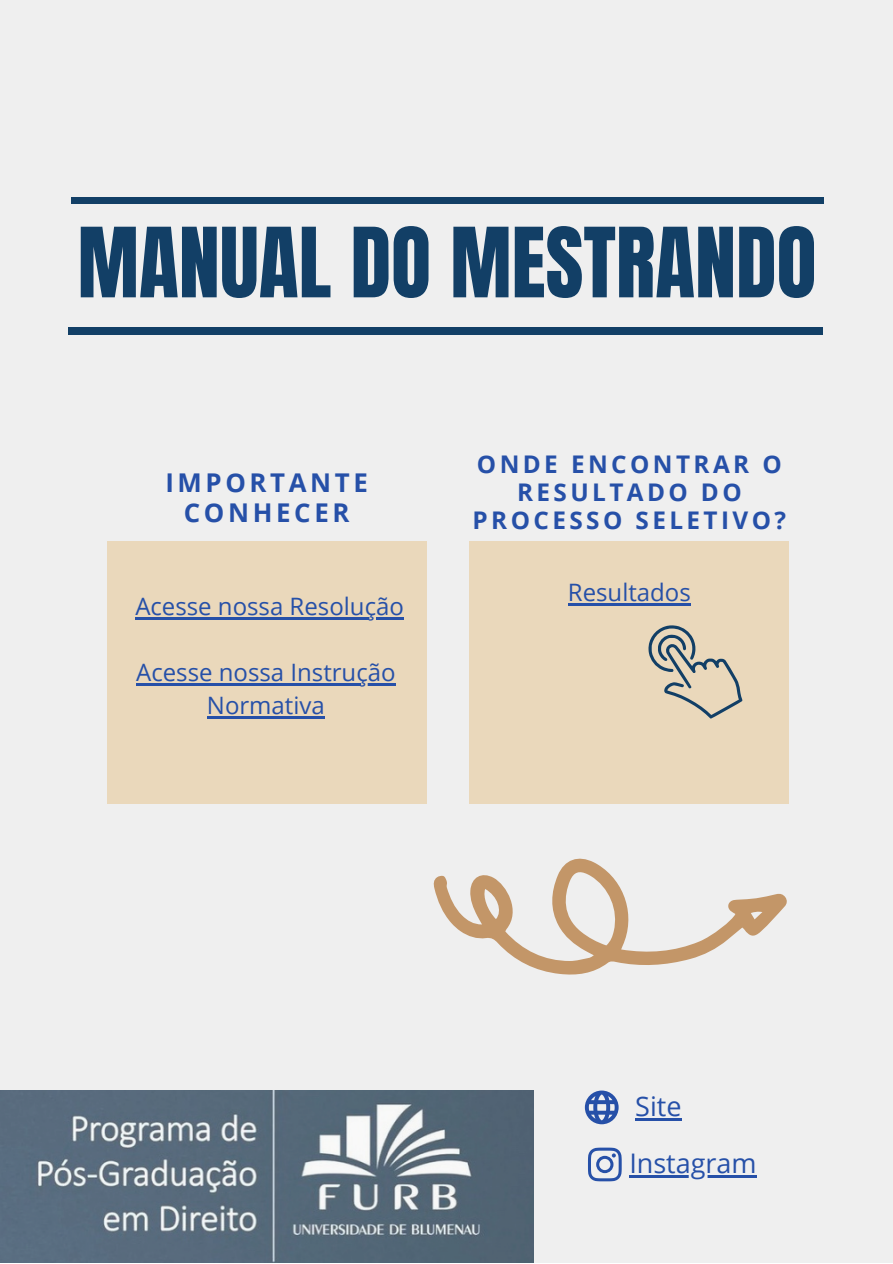
<style>
.page{position:relative;width:893px;height:1264px;background:#fff}
.page>*{position:absolute;margin:0;border:0;box-sizing:border-box;transform-origin:0 0}
.t1{font:82.2px "Anton";color:#123f66}
.t2{font:27px "Open Sans";color:#2650a8}
.t3{font:700 25.8px/30.3px "Open Sans";letter-spacing:.14em;color:#2650a8;text-align:center}
.t4{font:700 24.3px/28px "Open Sans";letter-spacing:.14em;color:#2650a8;text-align:center}
.t5{font:24px/32.5px "Open Sans";color:#2650a8;text-align:center}
</style>
<div class="page">
<div style="left:0;top:0;width:892px;height:1262px;background:#efefef"></div>
<div style="left:68px;top:328px;width:754px;height:6px;background:#123f66"></div>
<div style="left:71px;top:197px;width:752px;height:7px;background:#123f66"></div>
<svg style="left:433px;top:858px;width:354px;height:116px"></svg>
<div style="left:469px;top:541px;width:320px;height:262px;background:#ead8bb"></div>
<svg style="left:648px;top:625px;width:94px;height:93px"></svg>
<hr style="left:568px;top:603px;width:122px;height:3px;background:#2650a8">
<div style="left:107px;top:541px;width:319px;height:262px;background:#ead8bb"></div>
<hr style="left:135px;top:617px;width:269px;height:3px;background:#2650a8">
<hr style="left:136px;top:683px;width:259px;height:2px;background:#2650a8">
<hr style="left:207px;top:716px;width:118px;height:2px;background:#2650a8">
<svg style="left:585px;top:1090px;width:33px;height:34px"></svg>
<hr style="left:635px;top:1118px;width:46px;height:2px;background:#2650a8">
<svg style="left:588px;top:1147px;width:33px;height:34px"></svg>
<hr style="left:629px;top:1175px;width:127px;height:2px;background:#2650a8">
<img style="left:0;top:1090px;width:533px;height:172px">
<p class="t1" style="left:78px;top:204px;width:740px">MANUAL DO MESTRANDO</p>
<p class="t3" style="left:165px;top:466px;width:204px">IMPORTANTE<br>CONHECER</p>
<p class="t5" style="left:135px;top:589px;width:270px">Acesse nossa Resolução</p>
<p class="t5" style="left:136px;top:655px;width:261px">Acesse nossa Instrução<br>Normativa</p>
<p class="t4" style="left:472px;top:449px;width:315px">ONDE ENCONTRAR O<br>RESULTADO DO<br>PROCESSO SELETIVO?</p>
<p class="t5" style="left:568px;top:576px;width:124px">Resultados</p>
<p class="t2" style="left:635px;top:1087px;width:48px">Site</p>
<p class="t2" style="left:629px;top:1144px;width:129px">Instagram</p>
</div>
